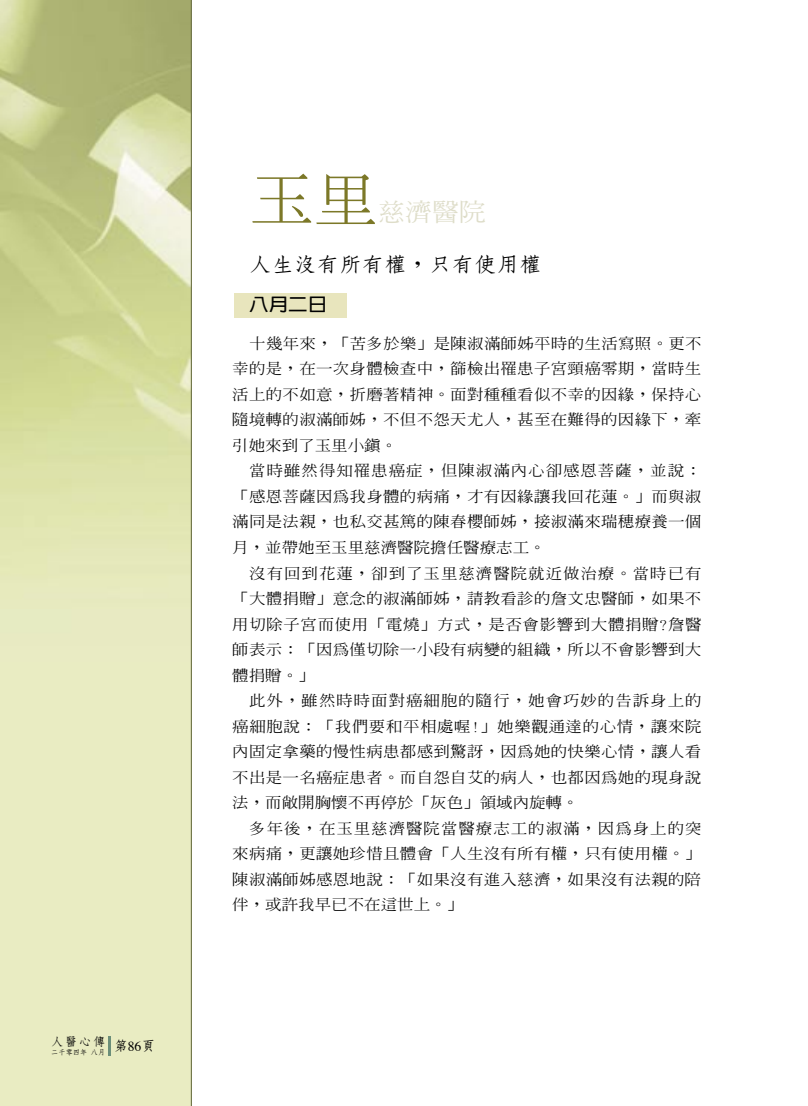
<style>
.page{position:relative;width:808px;height:1106px;background:#fff}
.page>*{position:absolute;margin:0;border:0;box-sizing:border-box;transform-origin:0 0}
.t1{font:300 58.05px "Inn Ming";color:#7c7828;scale:1.11 1}
.t2{font:500 24.3px "Inn Ming";color:#deddc9;scale:1.11 1}
.t3{font:700 20.25px "Nan Sung";color:#000;scale:1.11 1}
.t4{font:700 17.55px "New Gothic";color:#000;scale:1.11 1}
.t5{font:500 14.85px/25.5px "Inn Ming";letter-spacing:.015em;color:#000;text-align:justify;scale:1.11 1}
.t6{font:700 11.7px "Nan Sung";color:#000;scale:1.05 1}
.t7{font:700 7.2px "Nan Sung";color:#000}
</style>
<div class="page">
<div style="left:0;top:661px;width:191px;height:445px;background:#e9ecc2"></div>
<img style="left:0;top:0;width:191px;height:661px">
<svg style="left:191px;top:0;width:1px;height:1106px"></svg>
<div style="left:234px;top:293px;width:112px;height:24px;background:#e8e5bd"></div>
<svg style="left:109px;top:1036px;width:2px;height:19px"></svg>
<p class="t6" style="left:51px;top:1035px;width:53px">人醫心傳</p>
<p class="t7" style="left:51px;top:1048px;width:105px">二千零四年 八月 <sup>第</sup><sup>86</sup><sup>頁</sup></p>
<h1 class="t1" style="left:249px;top:170px;width:118px">玉里</h1>
<h2 class="t2" style="left:378px;top:200px;width:99px">慈濟醫院</h2>
<h3 class="t3" style="left:249px;top:254px;width:265px">人生沒有所有權，只有使用權</h3>
<p class="t4" style="left:249px;top:296px;width:72px">八月二日</p>
<p class="t5" style="left:232px;top:330px;width:424px;text-indent:17px">十幾年來，「苦多於樂」是陳淑滿師姊平時的生活寫照。更不幸的是，在一次身體檢查中，篩檢出罹患子宮頸癌零期，當時生活上的不如意，折磨著精神。面對種種看似不幸的因緣，保持心隨境轉的淑滿師姊，不但不怨天尤人，甚至在難得的因緣下，牽引她來到了玉里小鎮。</p>
<p class="t5" style="left:232px;top:458px;width:424px;text-indent:17px">當時雖然得知罹患癌症，但陳淑滿內心卻感恩菩薩，並說：「感恩菩薩因為我身體的病痛，才有因緣讓我回花蓮。」而與淑滿同是法親，也私交甚篤的陳春櫻師姊，接淑滿來瑞穗療養一個月，並帶她至玉里慈濟醫院擔任醫療志工。</p>
<p class="t5" style="left:232px;top:560px;width:424px;text-indent:17px">沒有回到花蓮，卻到了玉里慈濟醫院就近做治療。當時已有「大體捐贈」意念的淑滿師姊，請教看診的詹文忠醫師，如果不用切除子宮而使用「電燒」方式，是否會影響到大體捐贈?詹醫師表示：「因為僅切除一小段有病變的組織，所以不會影響到大體捐贈。」</p>
<p class="t5" style="left:232px;top:687px;width:424px;text-indent:17px">此外，雖然時時面對癌細胞的隨行，她會巧妙的告訴身上的癌細胞說：「我們要和平相處喔!」她樂觀通達的心情，讓來院內固定拿藥的慢性病患都感到驚訝，因為她的快樂心情，讓人看不出是一名癌症患者。而自怨自艾的病人，也都因為她的現身說法，而敞開胸懷不再停於「灰色」領域內旋轉。</p>
<p class="t5" style="left:232px;top:815px;width:424px;text-indent:17px">多年後，在玉里慈濟醫院當醫療志工的淑滿，因為身上的突來病痛，更讓她珍惜且體會「人生沒有所有權，只有使用權。」陳淑滿師姊感恩地說：「如果沒有進入慈濟，如果沒有法親的陪伴，或許我早已不在這世上。」</p>
</div>
